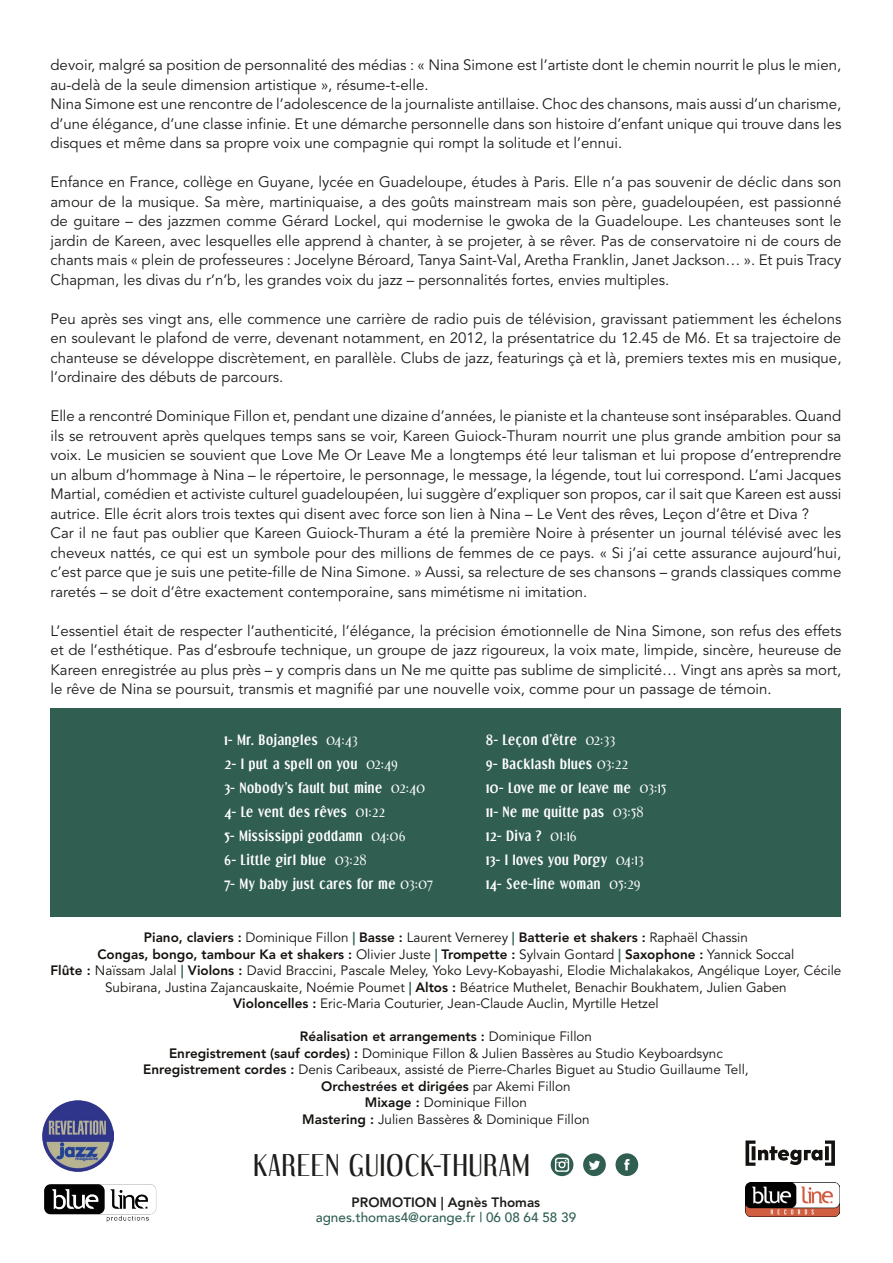
<style>
.page{position:relative;width:893px;height:1263px;background:#fff}
.page>*{position:absolute;margin:0;border:0;box-sizing:border-box;transform-origin:0 0}
.t1{font:27.45px "Dream Orphans";letter-spacing:.06em;color:#1d1d1b}
.t2{font:15px/19.5px "Avenir";color:#1d1d1b;text-align:justify}
.t3{font:13.5px/16.5px "Avenir";color:#14110e;text-align:center}
.t4{font:800 13.5px "Avenir";color:#14110e}
.t5{font:500 13.5px "Avenir";color:#2e5e52}
.t6{font:800 13.5px "Avenir";color:#1d1d1b}
.t7{font:700 13.05px "Dream Orphans";letter-spacing:.06em;color:#fff}
.t8{font:700 13.05px "Dream Orphans";letter-spacing:.03em;color:#fff}
.s1{font-weight:400}
.s2{font-weight:800}
.s3{font-weight:800;color:#305e51}
.s4{color:#305e51}
</style>
<div class="page">
<svg style="left:583px;top:1153px;width:23px;height:23px"></svg>
<svg style="left:615px;top:1153px;width:23px;height:23px"></svg>
<svg style="left:551px;top:1153px;width:22px;height:23px"></svg>
<img style="left:745px;top:1182px;width:94px;height:34px">
<img style="left:44px;top:1184px;width:113px;height:38px">
<svg style="left:745px;top:1140px;width:90px;height:26px"></svg>
<div style="left:50px;top:708px;width:791px;height:208px;background:#305e51"></div>
<img style="left:42px;top:1100px;width:71px;height:71px">
<p class="t2" style="left:50px;top:56px;width:792px">devoir, malgré sa position de personnalité des médias : « Nina Simone est l’artiste dont le chemin nourrit le plus le mien, au-delà de la seule dimension artistique », résume-t-elle.</p>
<p class="t2" style="left:50px;top:95px;width:792px">Nina Simone est une rencontre de l’adolescence de la journaliste antillaise. Choc des chansons, mais aussi d’un charisme, d’une élégance, d’une classe infinie. Et une démarche personnelle dans son histoire d’enfant unique qui trouve dans les disques et même dans sa propre voix une compagnie qui rompt la solitude et l’ennui.</p>
<p class="t2" style="left:50px;top:173px;width:792px">Enfance en France, collège en Guyane, lycée en Guadeloupe, études à Paris. Elle n’a pas souvenir de déclic dans son amour de la musique. Sa mère, martiniquaise, a des goûts mainstream mais son père, guadeloupéen, est passionné de guitare – des jazzmen comme Gérard Lockel, qui modernise le gwoka de la Guadeloupe. Les chanteuses sont le jardin de Kareen, avec lesquelles elle apprend à chanter, à se projeter, à se rêver. Pas de conservatoire ni de cours de chants mais « plein de professeures : Jocelyne Béroard, Tanya Saint-Val, Aretha Franklin, Janet Jackson… ». Et puis Tracy Chapman, les divas du r’n’b, les grandes voix du jazz – personnalités fortes, envies multiples.</p>
<p class="t2" style="left:50px;top:309px;width:792px">Peu après ses vingt ans, elle commence une carrière de radio puis de télévision, gravissant patiemment les échelons en soulevant le plafond de verre, devenant notamment, en 2012, la présentatrice du 12.45 de M6. Et sa trajectoire de chanteuse se développe discrètement, en parallèle. Clubs de jazz, featurings çà et là, premiers textes mis en musique, l’ordinaire des débuts de parcours.</p>
<p class="t2" style="left:50px;top:407px;width:792px">Elle a rencontré Dominique Fillon et, pendant une dizaine d’années, le pianiste et la chanteuse sont inséparables. Quand ils se retrouvent après quelques temps sans se voir, Kareen Guiock-Thuram nourrit une plus grande ambition pour sa voix. Le musicien se souvient que Love Me Or Leave Me a longtemps été leur talisman et lui propose d’entreprendre un album d’hommage à Nina – le répertoire, le personnage, le message, la légende, tout lui correspond. L’ami Jacques Martial, comédien et activiste culturel guadeloupéen, lui suggère d’expliquer son propos, car il sait que Kareen est aussi autrice. Elle écrit alors trois textes qui disent avec force son lien à Nina – Le Vent des rêves, Leçon d’être et Diva ?</p>
<p class="t2" style="left:50px;top:524px;width:792px">Car il ne faut pas oublier que Kareen Guiock-Thuram a été la première Noire à présenter un journal télévisé avec les cheveux nattés, ce qui est un symbole pour des millions de femmes de ce pays. « Si j’ai cette assurance aujourd’hui, c’est parce que je suis une petite-fille de Nina Simone. » Aussi, sa relecture de ses chansons – grands classiques comme raretés – se doit d’être exactement contemporaine, sans mimétisme ni imitation.</p>
<p class="t2" style="left:50px;top:621px;width:792px">L’essentiel était de respecter l’authenticité, l’élégance, la précision émotionnelle de Nina Simone, son refus des effets et de l’esthétique. Pas d’esbroufe technique, un groupe de jazz rigoureux, la voix mate, limpide, sincère, heureuse de Kareen enregistrée au plus près – y compris dans un Ne me quitte pas sublime de simplicité… Vingt ans après sa mort, le rêve de Nina se poursuit, transmis et magnifié par une nouvelle voix, comme pour un passage de témoin.</p>
<p class="t7" style="left:224px;top:731px;width:134px">1- Mr. Bojangles <span class="s1">04:43</span></p>
<p class="t7" style="left:224px;top:755px;width:175px">2- I put a spell on you <span class="s1">02:49</span></p>
<p class="t7" style="left:224px;top:779px;width:202px">3- Nobody’s fault but mine <span class="s1">02:40</span></p>
<p class="t7" style="left:224px;top:803px;width:162px">4- Le vent des rêves <span class="s1">01:22</span></p>
<p class="t7" style="left:224px;top:827px;width:182px">5- Mississippi goddamn <span class="s1">04:06</span></p>
<p class="t7" style="left:224px;top:851px;width:143px">6- Little girl blue <span class="s1">03:28</span></p>
<p class="t7" style="left:224px;top:875px;width:210px">7- My baby just cares for me <span class="s1">03:07</span></p>
<p class="t7" style="left:486px;top:731px;width:131px">8- Leçon d’être <span class="s1">02:33</span></p>
<p class="t7" style="left:486px;top:755px;width:143px">9- Backlash blues <span class="s1">03:22</span></p>
<p class="t8" style="left:486px;top:779px;width:182px">10- Love me or leave me <span class="s1">03:15</span></p>
<p class="t7" style="left:486px;top:803px;width:159px">11- Ne me quitte pas <span class="s1">03:58</span></p>
<p class="t7" style="left:486px;top:827px;width:92px">12- Diva ? <span class="s1">01:16</span></p>
<p class="t7" style="left:486px;top:851px;width:159px">13- I loves you Porgy <span class="s1">04:13</span></p>
<p class="t7" style="left:486px;top:875px;width:156px">14- See-line woman <span class="s1">05:29</span></p>
<p class="t3" style="left:144px;top:930px;width:606px"><span class="s2">Piano, claviers :</span> Dominique Fillon <span class="s3">|</span> <span class="s2">Basse :</span> Laurent Vernerey <span class="s3">|</span> <span class="s2">Batterie et shakers :</span> Raphaël Chassin</p>
<p class="t4" style="left:97px;top:944px;width:699px">Congas, bongo, tambour Ka et shakers : <span class="s1">Olivier Juste</span> <span class="s4">|</span> Trompette : <span class="s1">Sylvain Gontard</span> <span class="s4">|</span> Saxophone : <span class="s1">Yannick Soccal</span></p>
<p class="t3" style="left:50px;top:963px;width:792px"><span class="s2">Flûte :</span> Naïssam Jalal <span class="s3">|</span> <span class="s2">Violons :</span> David Braccini, Pascale Meley, Yoko Levy-Kobayashi, Elodie Michalakakos, Angélique Loyer, Cécile<br>Subirana, Justina Zajancauskaite, Noémie Poumet <span class="s3">|</span> <span class="s2">Altos :</span> Béatrice Muthelet, Benachir Boukhatem, Julien Gaben</p>
<p class="t3" style="left:233px;top:996px;width:427px"><span class="s2">Violoncelles :</span> Eric-Maria Couturier, Jean-Claude Auclin, Myrtille Hetzel</p>
<p class="t4" style="left:300px;top:1027px;width:294px">Réalisation et arrangements : <span class="s1">Dominique Fillon</span></p>
<p class="t3" style="left:169px;top:1045px;width:555px"><span class="s2">Enregistrement (sauf cordes) :</span> Dominique Fillon &amp; Julien Bassères au Studio Keyboardsync</p>
<p class="t3" style="left:143px;top:1062px;width:607px"><span class="s2">Enregistrement cordes :</span> Denis Caribeaux, assisté de Pierre-Charles Biguet au Studio Guillaume Tell,</p>
<p class="t4" style="left:321px;top:1076px;width:251px">Orchestrées et dirigées <span class="s1">par Akemi Fillon</span></p>
<p class="t3" style="left:365px;top:1095px;width:163px"><span class="s2">Mixage :</span> Dominique Fillon</p>
<p class="t3" style="left:302px;top:1111px;width:289px"><span class="s2">Mastering :</span> Julien Bassères &amp; Dominique Fillon</p>
<p class="t1" style="left:254px;top:1148px;width:277px">KAREEN GUIOCK-THURAM</p>
<p class="t6" style="left:352px;top:1192px;width:190px">PROMOTION | Agnès Thomas</p>
<p class="t5" style="left:316px;top:1205px;width:262px">agnes.thomas4@orange.fr | 06 08 64 58 39</p>
</div>
